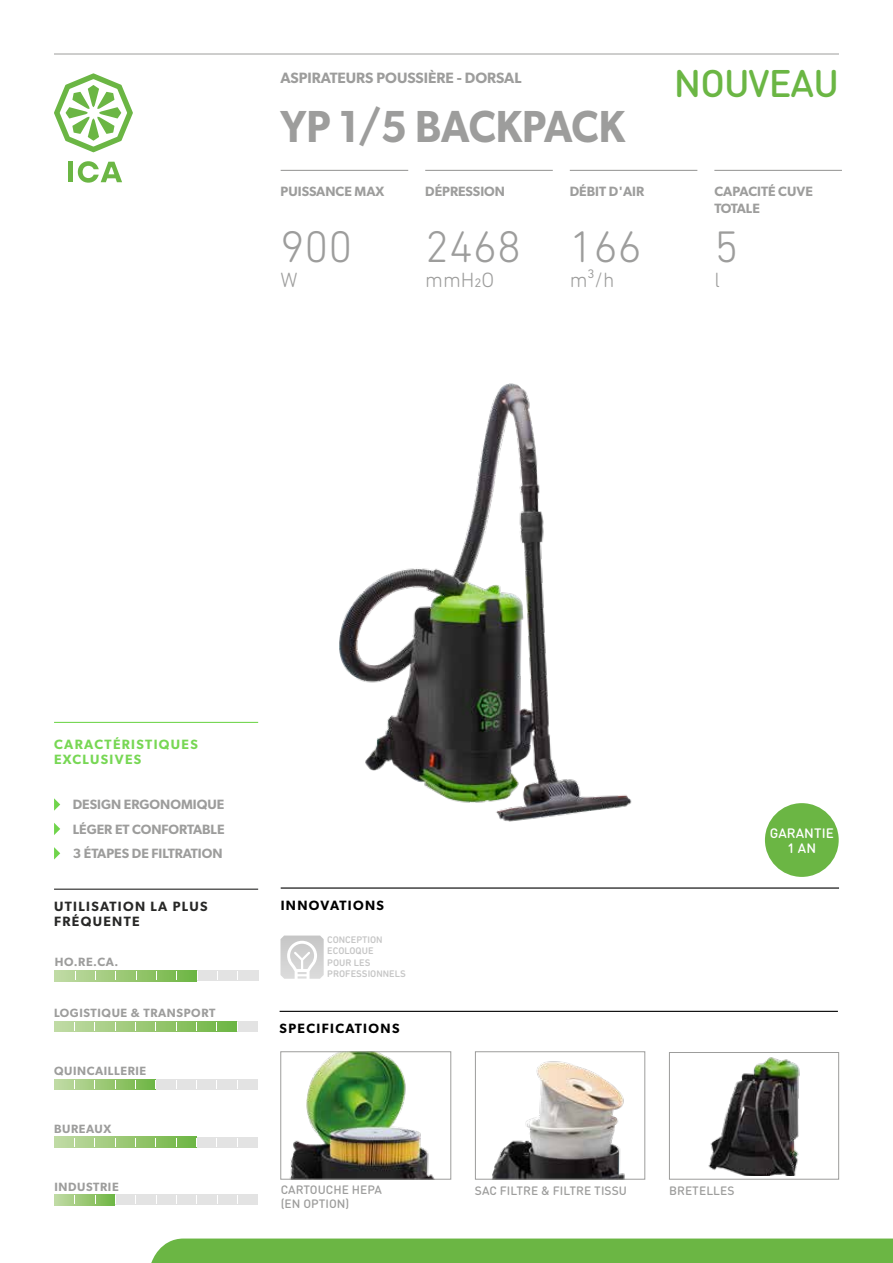
<style>
.page{position:relative;width:893px;height:1263px;background:#fff}
.page>*{position:absolute;margin:0;border:0;box-sizing:border-box;transform-origin:0 0}
.t1{font:600 45px "Gibson";color:#9d9d9c;scale:.93 1}
.t2{font:300 45px "DIN Next Rounded LT Pro";color:#9d9d9c}
.t3{font:500 37.95px "DIN Round Pro";letter-spacing:-.025em;color:#6bb644}
.t4{font:300 21px "DIN Next Rounded LT Pro";color:#9d9d9c}
.t5{font:600 15px "Gibson";color:#9d9d9c}
.t6{font:600 13.5px/24.5px "Gibson";color:#9d9d9c}
.t7{font:600 13.5px/15px "Gibson";letter-spacing:.1em;color:#77d754}
.t8{font:600 13.5px/15px "Gibson";letter-spacing:.1em;color:#282827}
.t9{font:600 13.5px "Gibson";letter-spacing:.1em;color:#000}
.t10{font:500 13.5px/15px "DIN Round Pro";letter-spacing:.005em;color:#fff;text-align:center}
.t11{font:600 12px "Gibson";letter-spacing:.05em;color:#9d9d9c}
.t12{font:500 12px "DIN Round Pro";letter-spacing:.005em;color:#9d9d9c}
.t13{font:500 9.75px/11.4px "DIN Next Rounded LT Pro";color:#c6c6c6}
</style>
<div class="page">
<hr style="left:54px;top:54px;width:785px;height:1px;background:#9d9d9c">
<div style="left:151px;top:1238px;width:742px;height:25px;background:#6bb644"></div>
<svg style="left:54px;top:73px;width:79px;height:79px"></svg>
<div style="left:68px;top:162px;width:5px;height:20px;background:#6bb644"></div>
<svg style="left:78px;top:161px;width:44px;height:22px"></svg>
<hr style="left:281px;top:170px;width:127px;height:1px;background:#9d9d9c">
<hr style="left:425px;top:170px;width:128px;height:1px;background:#9d9d9c">
<hr style="left:570px;top:170px;width:127px;height:1px;background:#9d9d9c">
<hr style="left:714px;top:170px;width:128px;height:1px;background:#9d9d9c">
<img style="left:290px;top:1053px;width:144px;height:124px">
<div style="left:280px;top:1051px;width:171px;height:128px;border:1px solid #9d9d9c"></div>
<img style="left:492px;top:1061px;width:133px;height:116px">
<div style="left:475px;top:1051px;width:170px;height:128px;border:1px solid #9d9d9c"></div>
<hr style="left:281px;top:887px;width:558px;height:2px;background:#000">
<hr style="left:280px;top:1011px;width:558px;height:1px;background:#000">
<hr style="left:54px;top:722px;width:204px;height:1px;background:#77d754">
<svg style="left:54px;top:798px;width:6px;height:13px"></svg>
<svg style="left:54px;top:823px;width:6px;height:12px"></svg>
<svg style="left:54px;top:847px;width:6px;height:12px"></svg>
<hr style="left:54px;top:889px;width:204px;height:1px;background:#282827">
<div style="left:54px;top:1021px;width:204px;height:11px;background:#e3e3e3"></div>
<svg style="left:54px;top:1021px;width:183px;height:11px;background:#9cca78"></svg>
<div style="left:54px;top:1079px;width:204px;height:11px;background:#e3e3e3"></div>
<svg style="left:54px;top:1079px;width:102px;height:11px"></svg>
<div style="left:54px;top:1137px;width:204px;height:10px;background:#e3e3e3"></div>
<svg style="left:54px;top:1137px;width:142px;height:10px"></svg>
<div style="left:55px;top:970px;width:204px;height:11px;background:#e3e3e3"></div>
<svg style="left:55px;top:970px;width:142px;height:11px;background:#9cc978"></svg>
<div style="left:54px;top:1194px;width:204px;height:11px;background:#e3e3e3"></div>
<svg style="left:54px;top:1195px;width:61px;height:10px"></svg>
<img style="left:339px;top:383px;width:293px;height:439px">
<div style="left:669px;top:1052px;width:170px;height:127px;border:1px solid #9d9d9c"></div>
<img style="left:708px;top:1057px;width:92px;height:118px">
<svg style="left:280px;top:935px;width:44px;height:44px"></svg>
<div style="left:765px;top:803px;width:74px;height:74px;background:#6bb644;border-radius:50%"></div>
<p class="t5" style="left:281px;top:69px;width:242px">ASPIRATEURS POUSSIÈRE - DORSAL</p>
<h1 class="t1" style="left:281px;top:100px;width:372px">YP 1/5 BACKPACK</h1>
<h2 class="t3" style="left:674px;top:58px;width:166px">NOUVEAU</h2>
<p class="t6" style="left:281px;top:179px;width:105px">PUISSANCE MAX</p>
<p class="t6" style="left:425px;top:179px;width:81px">DÉPRESSION</p>
<p class="t6" style="left:570px;top:179px;width:76px">DÉBIT D'AIR</p>
<p class="t6" style="left:714px;top:183px;width:100px;line-height:16.2px">CAPACITÉ CUVE<br>TOTALE</p>
<h1 class="t2" style="left:281px;top:221px;width:73px">900</h1>
<h3 class="t4" style="left:281px;top:268px;width:19px">W</h3>
<h1 class="t2" style="left:425px;top:221px;width:97px">2468</h1>
<h3 class="t4" style="left:425px;top:268px;width:71px">mmH2O</h3>
<h1 class="t2" style="left:570px;top:221px;width:73px">166</h1>
<h3 class="t4" style="left:570px;top:268px;width:46px">m³/h</h3>
<h1 class="t2" style="left:714px;top:221px;width:25px">5</h1>
<h3 class="t4" style="left:714px;top:268px;width:7px">l</h3>
<p class="t7" style="left:54px;top:736px;width:145px">CARACTÉRISTIQUES<br>EXCLUSIVES</p>
<p class="t6" style="left:73px;top:792px;width:153px;text-align:justify">DESIGN ERGONOMIQUE LÉGER ET CONFORTABLE 3 ÉTAPES DE FILTRATION</p>
<p class="t8" style="left:54px;top:898px;width:155px">UTILISATION LA PLUS<br>FRÉQUENTE</p>
<p class="t11" style="left:55px;top:955px;width:65px">HO.RE.CA.</p>
<p class="t11" style="left:54px;top:1006px;width:163px">LOGISTIQUE &amp; TRANSPORT</p>
<p class="t11" style="left:54px;top:1064px;width:94px">QUINCAILLERIE</p>
<p class="t11" style="left:54px;top:1121px;width:59px">BUREAUX</p>
<p class="t11" style="left:55px;top:1179px;width:66px">INDUSTRIE</p>
<p class="t9" style="left:281px;top:897px;width:105px">INNOVATIONS</p>
<p class="t13" style="left:327px;top:934px;width:80px">CONCEPTION<br>ECOLOQUE<br>POUR LES<br>PROFESSIONNELS</p>
<p class="t9" style="left:280px;top:1020px;width:121px">SPECIFICATIONS</p>
<p class="t10" style="left:770px;top:825px;width:66px">GARANTIE<br>1 AN</p>
<p class="t12" style="left:281px;top:1182px;width:103px">CARTOUCHE HEPA</p>
<p class="t12" style="left:669px;top:1182px;width:67px">BRETELLES</p>
<p class="t12" style="left:281px;top:1195px;width:70px">(EN OPTION)</p>
<p class="t12" style="left:475px;top:1182px;width:154px">SAC FILTRE &amp; FILTRE TISSU</p>
</div>
